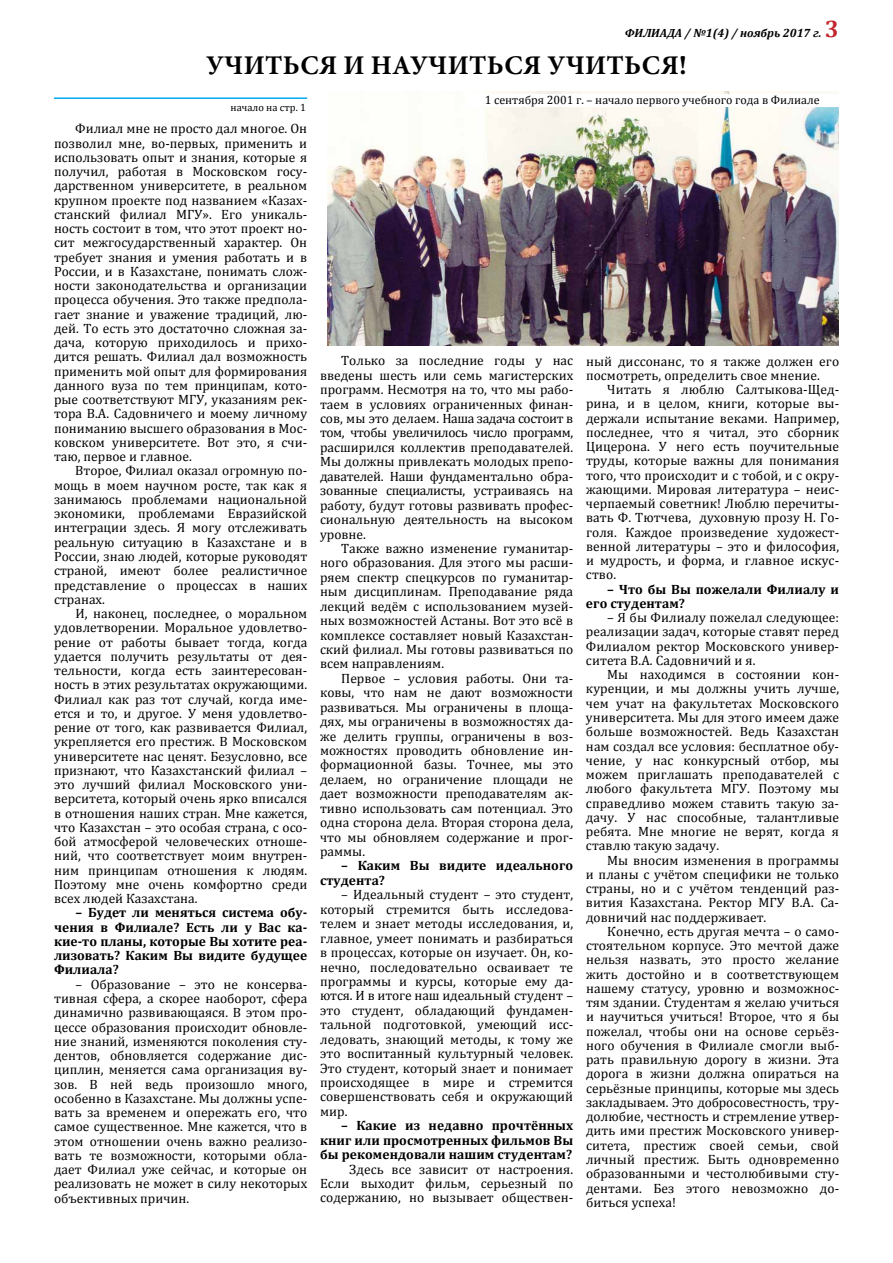
<style>
.page{position:relative;width:893px;height:1263px;background:#fff}
.page>*{position:absolute;margin:0;border:0;box-sizing:border-box;transform-origin:0 0}
.t1{font:700 27px "Minion Pro";letter-spacing:.01em;color:#000}
.t2{font:13.5px/14.2px "Cambria";letter-spacing:.005em;color:#000;text-align:justify}
.t3{font:700 13.5px/14.2px "Cambria";letter-spacing:.005em;color:#000;text-align:justify}
.t4{font:12px "Cambria";color:#000}
.t5{font:italic 700 12px "Cambria";color:#000}
.t6{font:10.5px "Cambria";color:#000}
.s1{font-style:normal;font-size:24px;color:#c1272d}
</style>
<div class="page">
<hr style="left:54px;top:97px;width:253px;height:2px;background:#00aeef">
<img style="left:327px;top:91px;width:512px;height:255px">
<div style="left:466px;top:94px;width:372px;height:13px;background:#fff"></div>
<p class="t5" style="left:625px;top:24px;width:44px">филиада</p>
<p class="t5" style="left:685px;top:24px;width:155px">/ №1(4) / ноябрь 2017 г. <span class="s1">3</span></p>
<h1 class="t1" style="left:206px;top:46px;width:482px">УЧИТЬСЯ И НАУЧИТЬСЯ УЧИТЬСЯ!</h1>
<p class="t4" style="left:485px;top:92px;width:336px">1 сентября 2001 г. – начало первого учебного года в Филиале</p>
<p class="t6" style="left:230px;top:101px;width:77px">начало на стр. 1</p>
<p class="t2" style="left:54px;top:121px;width:255px;text-indent:21px">Филиал мне не просто дал многое. Он позволил мне, во-первых, применить и использовать опыт и знания, которые я получил, работая в Московском госу&shy;дарственном университете, в реальном крупном проекте под названием «Казах&shy;станский филиал МГУ». Его уникаль&shy;ность состоит в том, что этот проект но&shy;сит межгосударственный характер. Он требует знания и умения работать и в России, и в Казахстане, понимать слож&shy;ности законодательства и организации процесса обучения. Это также предпола&shy;гает знание и уважение традиций, лю&shy;дей. То есть это достаточно сложная за&shy;дача, которую приходилось и прихо&shy;дится решать. Филиал дал возможность применить мой опыт для формирования данного вуза по тем принципам, кото&shy;рые соответствуют МГУ, указаниям рек&shy;тора В.А. Садовничего и моему личному пониманию высшего образования в Мос&shy;ковском университете. Вот это, я счи&shy;таю, первое и главное.</p>
<p class="t2" style="left:54px;top:464px;width:255px;text-indent:21px">Второе, Филиал оказал огромную по&shy;мощь в моем научном росте, так как я занимаюсь проблемами национальной экономики, проблемами Евразийской интеграции здесь. Я могу отслеживать реальную ситуацию в Казахстане и в России, знаю людей, которые руководят страной, имеют более реалистичное представление о процессах в наших странах.</p>
<p class="t2" style="left:54px;top:606px;width:255px;text-indent:21px">И, наконец, последнее, о моральном удовлетворении. Моральное удовлетво&shy;рение от работы бывает тогда, когда удается получить результаты от дея&shy;тельности, когда есть заинтересован&shy;ность в этих результатах окружающими.<br>Филиал как раз тот случай, когда име&shy;ется и то, и другое. У меня удовлетво&shy;рение от того, как развивается Филиал, укрепляется его престиж. В Московском университете нас ценят. Безусловно, все признают, что Казахстанский филиал – это лучший филиал Московского уни&shy;верситета, который очень ярко вписался в отношения наших стран. Мне кажется, что Казахстан – это особая страна, с осо&shy;бой атмосферой человеческих отноше&shy;ний, что соответствует моим внутрен&shy;ним принципам отношения к людям.<br>Поэтому мне очень комфортно среди всех людей Казахстана.</p>
<p class="t3" style="left:54px;top:905px;width:255px;text-indent:21px">– Будет ли меняться система обу&shy;чения в Филиале? Есть ли у Вас ка&shy;кие-то планы, которые Вы хотите реа&shy;лизовать? Каким Вы видите будущее Филиала?</p>
<p class="t2" style="left:54px;top:977px;width:255px;text-indent:21px">– Образование – это не консерва&shy;тивная сфера, а скорее наоборот, сфера динамично развивающаяся. В этом про&shy;цессе образования происходит обновле&shy;ние знаний, изменяются поколения сту&shy;дентов, обновляется содержание дис&shy;циплин, меняется сама организация ву&shy;зов. В ней ведь произошло много, особенно в Казахстане. Мы должны успе&shy;вать за временем и опережать его, что самое существенное. Мне кажется, что в этом отношении очень важно реализо&shy;вать те возможности, которыми обла&shy;дает Филиал уже сейчас, и которые он реализовать не может в силу некоторых объективных причин.</p>
<p class="t2" style="left:320px;top:353px;width:255px;text-indent:21px">Только за последние годы у нас введены шесть или семь магистерских программ. Несмотря на то, что мы рабо&shy;таем в условиях ограниченных финан&shy;сов, мы это делаем. Наша задача состоит в том, чтобы увеличилось число программ, расширился коллектив преподавателей.<br>Мы должны привлекать молодых препо&shy;давателей. Наши фундаментально обра&shy;зованные специалисты, устраиваясь на работу, будут готовы развивать профес&shy;сиональную деятельность на высоком уровне.</p>
<p class="t2" style="left:320px;top:541px;width:255px;text-indent:21px">Также важно изменение гуманитар&shy;ного образования. Для этого мы расши&shy;ряем спектр спецкурсов по гуманитар&shy;ным дисциплинам. Преподавание ряда лекций ведём с использованием музей&shy;ных возможностей Астаны. Вот это всё в комплексе составляет новый Казахстан&shy;ский филиал. Мы готовы развиваться по всем направлениям.</p>
<p class="t2" style="left:320px;top:671px;width:255px;text-indent:21px">Первое – условия работы. Они та&shy;ковы, что нам не дают возможности развиваться. Мы ограничены в площа&shy;дях, мы ограничены в возможностях да&shy;же делить группы, ограничены в воз&shy;можностях проводить обновление ин&shy;формационной базы. Точнее, мы это делаем, но ограничение площади не дает возможности преподавателям ак&shy;тивно использовать сам потенциал. Это одна сторона дела. Вторая сторона дела, что мы обновляем содержание и прог&shy;раммы.</p>
<p class="t3" style="left:320px;top:858px;width:255px;text-indent:21px">– Каким Вы видите идеального студента?</p>
<p class="t2" style="left:320px;top:887px;width:255px;text-indent:21px">– Идеальный студент – это студент, который стремится быть исследова&shy;телем и знает методы исследования, и, главное, умеет понимать и разбираться в процессах, которые он изучает. Он, ко&shy;нечно, последовательно осваивает те программы и курсы, которые ему да&shy;ются. И в итоге наш идеальный студент – это студент, обладающий фундамен&shy;тальной подготовкой, умеющий исс&shy;ледовать, знающий методы, к тому же это воспитанный культурный человек.<br>Это студент, который знает и понимает происходящее в мире и стремится совершенствовать себя и окружающий мир.</p>
<p class="t3" style="left:320px;top:1118px;width:255px;text-indent:21px">– Какие из недавно прочтённых книг или просмотренных фильмов Вы бы рекомендовали нашим студентам?</p>
<p class="t2" style="left:320px;top:1162px;width:255px;text-indent:29px">Здесь все зависит от настроения.<br>Если выходит фильм, серьезный по содержанию, но вызывает обществен-</p>
<p class="t2" style="left:586px;top:354px;width:255px">ный диссонанс, то я также должен его посмотреть, определить свое мнение.</p>
<p class="t2" style="left:586px;top:382px;width:255px;text-indent:21px">Читать я люблю Салтыкова-Щед&shy;рина, и в целом, книги, которые вы&shy;держали испытание веками. Например, последнее, что я читал, это сборник Цицерона. У него есть поучительные труды, которые важны для понимания того, что происходит и с тобой, и с окру&shy;жающими. Мировая литература – неис&shy;черпаемый советник! Люблю перечиты&shy;вать Ф. Тютчева, духовную прозу Н. Го&shy;голя. Каждое произведение художест&shy;венной литературы – это и философия, и мудрость, и форма, и главное искус&shy;ство.</p>
<p class="t3" style="left:586px;top:581px;width:255px;text-indent:21px">– Что бы Вы пожелали Филиалу и его студентам?</p>
<p class="t2" style="left:586px;top:610px;width:255px;text-indent:21px">– Я бы Филиалу пожелал следующее: реализации задач, которые ставят перед Филиалом ректор Московского универ&shy;ситета В.А. Садовничий и я.</p>
<p class="t2" style="left:586px;top:667px;width:255px;text-indent:21px">Мы находимся в состоянии кон&shy;куренции, и мы должны учить лучше, чем учат на факультетах Московского университета. Мы для этого имеем даже больше возможностей. Ведь Казахстан нам создал все условия: бесплатное обу&shy;чение, у нас конкурсный отбор, мы можем приглашать преподавателей с любого факультета МГУ. Поэтому мы справедливо можем ставить такую за&shy;дачу. У нас способные, талантливые ребята. Мне многие не верят, когда я ставлю такую задачу.</p>
<p class="t2" style="left:586px;top:853px;width:255px;text-indent:21px">Мы вносим изменения в программы и планы с учётом специфики не только страны, но и с учётом тенденций раз&shy;вития Казахстана. Ректор МГУ В.А. Са&shy;довничий нас поддерживает.</p>
<p class="t2" style="left:586px;top:924px;width:255px;text-indent:21px">Конечно, есть другая мечта – о само&shy;стоятельном корпусе. Это мечтой даже нельзя назвать, это просто желание жить достойно и в соответствующем нашему статусу, уровню и возможнос&shy;тям здании. Студентам я желаю учиться и научиться учиться! Второе, что я бы пожелал, чтобы они на основе серьёз&shy;ного обучения в Филиале смогли выб&shy;рать правильную дорогу в жизни. Эта дорога в жизни должна опираться на серьёзные принципы, которые мы здесь закладываем. Это добросовестность, тру&shy;долюбие, честность и стремление утвер&shy;дить ими престиж Московского универ&shy;ситета, престиж своей семьи, свой личный престиж. Быть одновременно образованными и честолюбивыми сту&shy;дентами. Без этого невозможно до&shy;биться успеха!</p>
</div>
